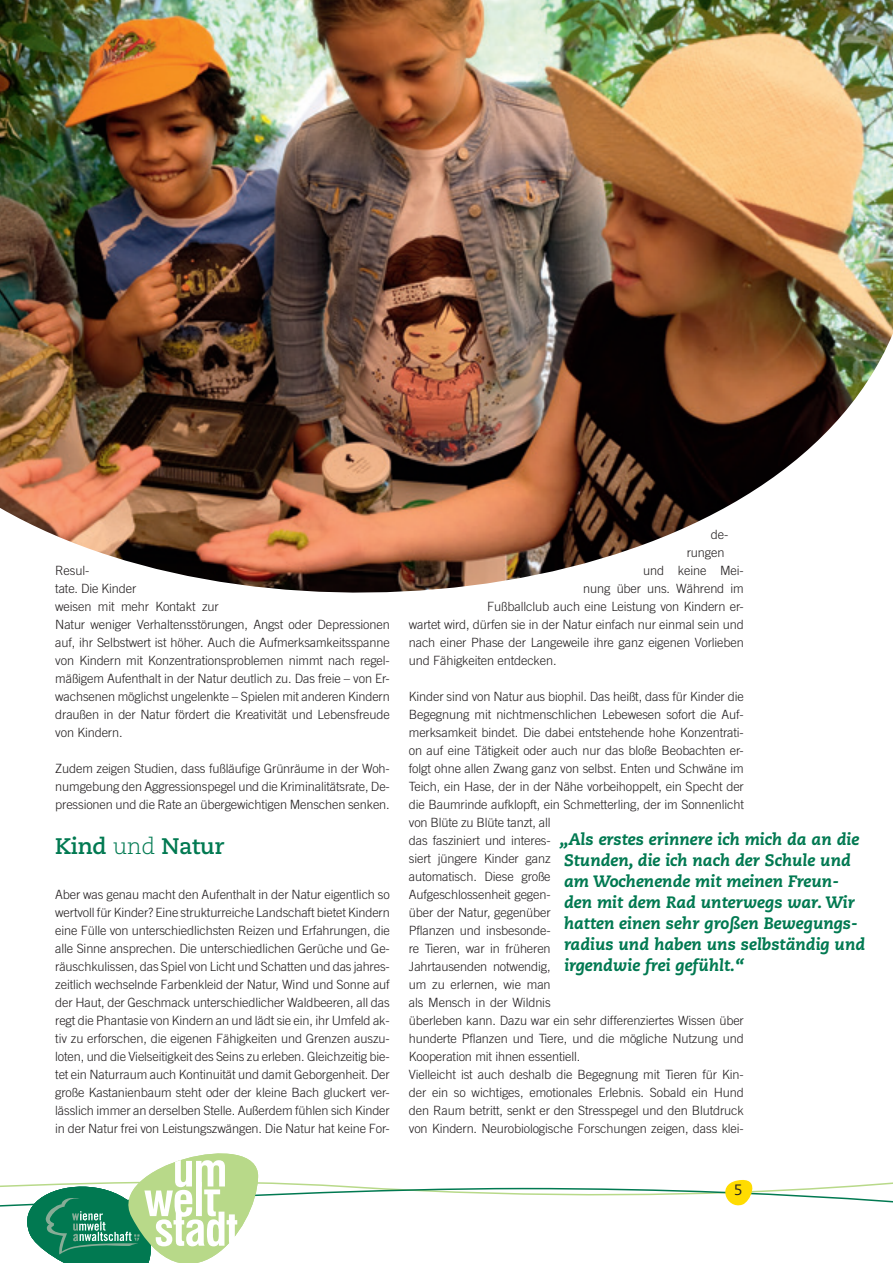
<style>
.page{position:relative;width:893px;height:1263px;background:#fff}
.page>*{position:absolute;margin:0;border:0;box-sizing:border-box;transform-origin:0 0}
.t1{font:700 22.5px "Caecilia LT Std";letter-spacing:-.01em;color:#017951}
.t2{font:italic 800 16.5px/21px "Caecilia LT Std";color:#017951}
.t3{font:15px "Caecilia LT Std";color:#231f20}
.t4{font:300 12.75px/18px "Trade Gothic";letter-spacing:-.01em;color:#231f20}
.s1{font-weight:300}
</style>
<div class="page">
<img style="left:0;top:0;width:893px;height:593px">
<svg style="left:0;top:1153px;width:893px;height:110px"></svg>
<p class="t4" style="left:55px;top:561px;width:336px">Resul-<br>tate. Die Kinder<br>weisen mit mehr Kontakt zur<br>Natur weniger Verhaltensstörungen, Angst oder Depressionen auf, ihr Selbstwert ist höher. Auch die Aufmerksamkeitsspanne von Kindern mit Konzentrationsproblemen nimmt nach regel&shy;mäßigem Aufenthalt in der Natur deutlich zu. Das freie – von Er&shy;wachsenen möglichst ungelenkte – Spielen mit anderen Kindern draußen in der Natur fördert die Kreativität und Lebensfreude von Kindern.</p>
<p class="t4" style="left:55px;top:759px;width:336px;text-align:justify">Zudem zeigen Studien, dass fußläufige Grünräume in der Woh&shy;numgebung den Aggressionspegel und die Kriminalitätsrate, De&shy;pressionen und die Rate an übergewichtigen Menschen senken.</p>
<h1 class="t1" style="left:55px;top:832px;width:171px">Kind <span class="s1">und</span> Natur</h1>
<p class="t4" style="left:55px;top:885px;width:336px;text-align:justify">Aber was genau macht den Aufenthalt in der Natur eigentlich so wertvoll für Kinder? Eine strukturreiche Landschaft bietet Kindern eine Fülle von unterschiedlichsten Reizen und Erfahrungen, die alle Sinne ansprechen. Die unterschiedlichen Gerüche und Ge&shy;räuschkulissen, das Spiel von Licht und Schatten und das jahres&shy;zeitlich wechselnde Farbenkleid der Natur, Wind und Sonne auf der Haut, der Geschmack unterschiedlicher Waldbeeren, all das regt die Phantasie von Kindern an und lädt sie ein, ihr Umfeld ak&shy;tiv zu erforschen, die eigenen Fähigkeiten und Grenzen auszu&shy;loten, und die Vielseitigkeit des Seins zu erleben. Gleichzeitig bie&shy;tet ein Naturraum auch Kontinuität und damit Geborgenheit. Der große Kastanienbaum steht oder der kleine Bach gluckert ver&shy;lässlich immer an derselben Stelle. Außerdem fühlen sich Kinder in der Natur frei von Leistungszwängen. Die Natur hat keine For-</p>
<p class="t4" style="left:711px;top:525px;width:19px">de-</p>
<p class="t4" style="left:687px;top:543px;width:39px">rungen</p>
<p class="t4" style="left:643px;top:561px;width:102px">und keine Mei-</p>
<p class="t4" style="left:583px;top:579px;width:162px">nung über uns. Während im</p>
<p class="t4" style="left:487px;top:597px;width:258px">Fußballclub auch eine Leistung von Kindern er-</p>
<p class="t4" style="left:409px;top:615px;width:336px">wartet wird, dürfen sie in der Natur einfach nur einmal sein und</p>
<p class="t4" style="left:409px;top:633px;width:336px">nach einer Phase der Langeweile ihre ganz eigenen Vorlieben</p>
<p class="t4" style="left:409px;top:651px;width:149px">und Fähigkeiten entdecken.</p>
<p class="t4" style="left:409px;top:687px;width:336px">Kinder sind von Natur aus biophil. Das heißt, dass für Kinder die Begegnung mit nichtmenschlichen Lebewesen sofort die Auf&shy;merksamkeit bindet. Die dabei entstehende hohe Konzentrati&shy;on auf eine Tätigkeit oder auch nur das bloße Beobachten er&shy;folgt ohne allen Zwang ganz von selbst. Enten und Schwäne im Teich, ein Hase, der in der Nähe vorbeihoppelt, ein Specht der die Baumrinde aufklopft, ein Schmetterling, der im Sonnenlicht von Blüte zu Blüte tanzt, all<br>das fasziniert und interes-<br>siert jüngere Kinder ganz<br>automatisch. Diese große<br>Aufgeschlossenheit gegen-<br>über der Natur, gegenüber<br>Pflanzen und insbesonde-<br>re Tieren, war in früheren<br>Jahrtausenden notwendig,<br>um zu erlernen, wie man<br>als Mensch in der Wildnis<br>überleben kann. Dazu war ein sehr differenziertes Wissen über hunderte Pflanzen und Tiere, und die mögliche Nutzung und Kooperation mit ihnen essentiell.<br>Vielleicht ist auch deshalb die Begegnung mit Tieren für Kin&shy;der ein so wichtiges, emotionales Erlebnis. Sobald ein Hund den Raum betritt, senkt er den Stresspegel und den Blutdruck von Kindern. Neurobiologische Forschungen zeigen, dass klei-</p>
<p class="t2" style="left:560px;top:829px;width:307px">„Als erstes erinnere ich mich da an die Stunden, die ich nach der Schule und am Wochenende mit meinen Freun&shy;den mit dem Rad unterwegs war. Wir hatten einen sehr großen Bewegungs&shy;radius und haben uns selbständig und irgendwie frei gefühlt.“</p>
<p class="t3" style="left:734px;top:1181px;width:10px">5</p>
</div>
